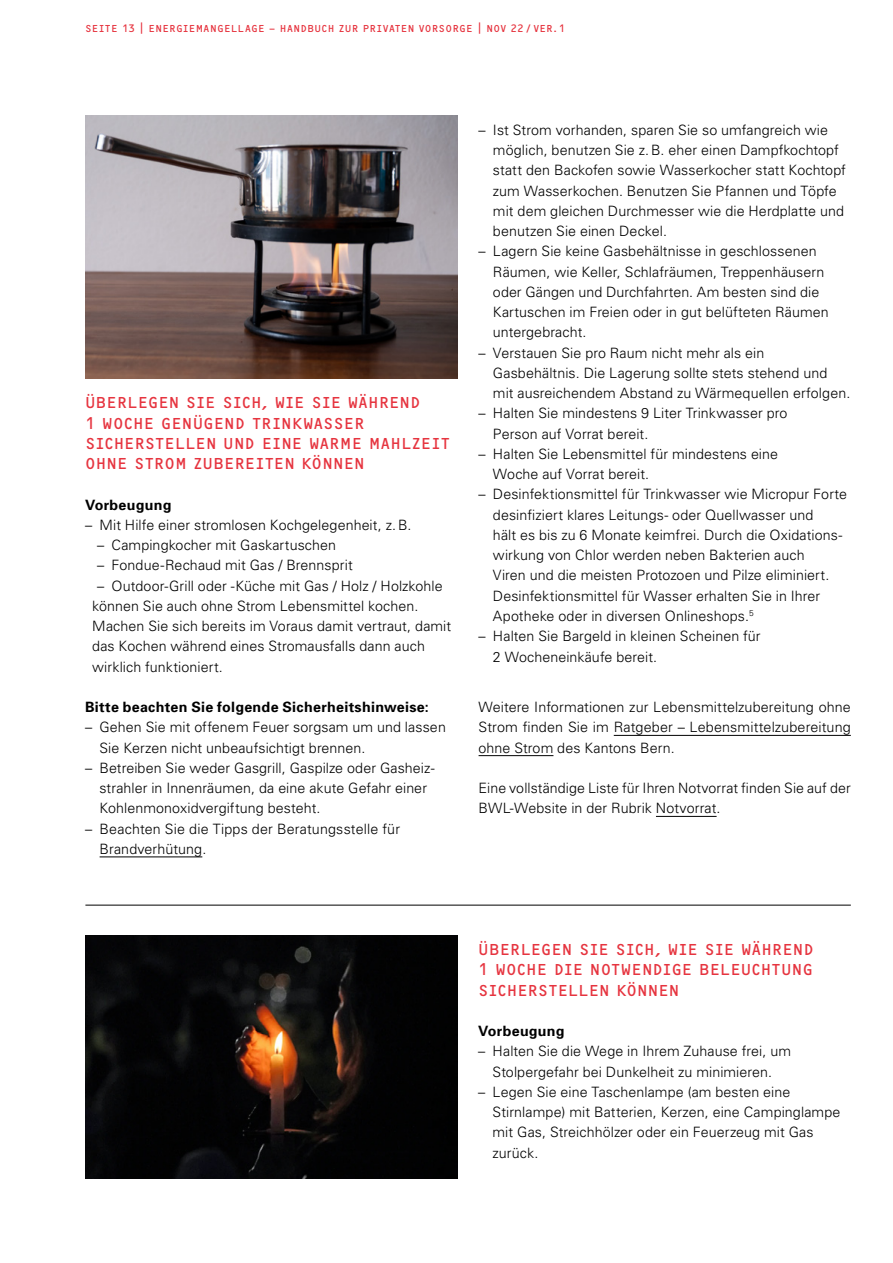
<style>
.page{position:relative;width:893px;height:1263px;background:#fff}
.page>*{position:absolute;margin:0;border:0;box-sizing:border-box;transform-origin:0 0}
.t1{font:16.5px/20.2px "OCRF";color:#e6343f}
.t2{font:300 14.25px/20.2px "Univers";letter-spacing:.005em;color:#000}
.t3{font:700 14.25px "Univers";letter-spacing:.02em;color:#000}
.t4{font:10.5px "OCRF";letter-spacing:.02em;color:#e6343f}
.s1{font-size:14.7px}
.s2{color:#fff}
</style>
<div class="page">
<hr style="left:100px;top:857px;width:102px;height:1px;background:#000">
<hr style="left:614px;top:735px;width:237px;height:1px;background:#000">
<hr style="left:479px;top:755px;width:74px;height:1px;background:#000">
<hr style="left:656px;top:816px;width:61px;height:1px;background:#000">
<img style="left:85px;top:116px;width:372px;height:262px">
<img style="left:85px;top:935px;width:372px;height:243px">
<hr style="left:85px;top:905px;width:766px;height:1px;background:#000">
<p class="t4" style="left:85px;top:22px;width:482px">SEITE 13 <span class="s1">|</span> ENERGIEMANGELLAGE – HANDBUCH ZUR PRIVATEN VORSORGE <span class="s1">|</span> NOV 22/VER.1</p>
<p class="t1" style="left:85px;top:392px;width:366px">ÜBERLEGEN SIE SICH, WIE SIE WÄHREND<br>1 WOCHE GENÜGEND TRINKWASSER SICHERSTELLEN UND EINE WARME MAHLZEIT OHNE STROM ZUBEREITEN KÖNNEN</p>
<p class="t3" style="left:85px;top:495px;width:88px">Vorbeugung</p>
<p class="t2" style="left:85px;top:514px;width:328px">– Mit Hilfe einer stromlosen Kochgelegenheit, z.B.</p>
<p class="t2" style="left:97px;top:534px;width:241px">– Campingkocher mit Gaskartuschen</p>
<p class="t2" style="left:97px;top:555px;width:257px">– Fondue-Rechaud mit Gas / Brennsprit</p>
<p class="t2" style="left:97px;top:575px;width:347px">– Outdoor-Grill oder -Küche mit Gas / Holz / Holzkohle</p>
<p class="t2" style="left:85px;top:595px;width:335px"><span class="s2">–</span>können Sie auch ohne Strom Lebensmittel kochen.</p>
<p class="t2" style="left:92px;top:615px;width:361px">Machen Sie sich bereits im Voraus damit vertraut, damit</p>
<p class="t2" style="left:92px;top:636px;width:334px">das Kochen während eines Stromausfalls dann auch</p>
<p class="t2" style="left:92px;top:656px;width:132px">wirklich funktioniert.</p>
<p class="t3" style="left:85px;top:698px;width:345px">Bitte beachten Sie folgende Sicherheitshinweise:</p>
<p class="t2" style="left:99px;top:717px;width:348px;text-indent:-14px">– Gehen Sie mit offenem Feuer sorgsam um und lassen<br>Sie Kerzen nicht unbeaufsichtigt brennen.</p>
<p class="t2" style="left:99px;top:757px;width:337px;text-indent:-14px">– Betreiben Sie weder Gasgrill, Gaspilze oder Gasheiz&shy;strahler in Innenräumen, da eine akute Gefahr einer<br>Kohlenmonoxidvergiftung besteht.</p>
<p class="t2" style="left:100px;top:818px;width:302px;text-indent:-15px">– Beachten Sie die Tipps der Beratungsstelle für<br>Brandverhütung.</p>
<p class="t2" style="left:493px;top:119px;width:355px;text-indent:-14px">– Ist Strom vorhanden, sparen Sie so umfangreich wie möglich, benutzen Sie z.B. eher einen Dampfkochtopf statt den Backofen sowie Wasserkocher statt Kochtopf zum Wasserkochen. Benutzen Sie Pfannen und Töpfe mit dem gleichen Durchmesser wie die Herdplatte und benutzen Sie einen Deckel.</p>
<p class="t2" style="left:493px;top:241px;width:337px;text-indent:-14px">– Lagern Sie keine Gasbehältnisse in geschlossenen Räumen, wie Keller, Schlafräumen, Treppenhäusern oder Gängen und Durchfahrten. Am besten sind die Kartuschen im Freien oder in gut belüfteten Räumen untergebracht.</p>
<p class="t2" style="left:493px;top:342px;width:359px;text-indent:-14px">– Verstauen Sie pro Raum nicht mehr als ein<br>Gasbehältnis. Die Lagerung sollte stets stehend und mit ausreichendem Abstand zu Wärmequellen erfolgen.</p>
<p class="t2" style="left:493px;top:403px;width:296px;text-indent:-14px">– Halten Sie mindestens 9 Liter Trinkwasser pro<br>Person auf Vorrat bereit.</p>
<p class="t2" style="left:493px;top:443px;width:287px;text-indent:-14px">– Halten Sie Lebensmittel für mindestens eine<br>Woche auf Vorrat bereit.</p>
<p class="t2" style="left:493px;top:484px;width:356px;text-indent:-14px">– Desinfektionsmittel für Trinkwasser wie Micropur Forte desinfiziert klares Leitungs- oder Quellwasser und<br>hält es bis zu 6 Monate keimfrei. Durch die Oxidations&shy;wirkung von Chlor werden neben Bakterien auch<br>Viren und die meisten Protozoen und Pilze eliminiert.<br>Desinfektionsmittel für Wasser erhalten Sie in Ihrer Apotheke oder in diversen Onlineshops.<sup>5</sup></p>
<p class="t2" style="left:493px;top:626px;width:269px;text-indent:-14px">– Halten Sie Bargeld in kleinen Scheinen für<br>2 Wocheneinkäufe bereit.</p>
<p class="t2" style="left:479px;top:696px;width:374px;text-align:justify">Weitere Informationen zur Lebensmittelzubereitung ohne Strom finden Sie im Ratgeber – Lebensmittelzubereitung ohne Strom des Kantons Bern.</p>
<p class="t2" style="left:479px;top:777px;width:374px">Eine vollständige Liste für Ihren Notvorrat finden Sie auf der<br>BWL-Website in der Rubrik Notvorrat.</p>
<p class="t1" style="left:478px;top:939px;width:337px;text-align:justify">ÜBERLEGEN SIE SICH, WIE SIE WÄHREND 1 WOCHE DIE NOTWENDIGE BELEUCHTUNG SICHERSTELLEN KÖNNEN</p>
<p class="t3" style="left:478px;top:1022px;width:88px">Vorbeugung</p>
<p class="t2" style="left:478px;top:1041px;width:314px;text-align:center">– Halten Sie die Wege in Ihrem Zuhause frei, um<br>Stolpergefahr bei Dunkelheit zu minimieren.</p>
<p class="t2" style="left:493px;top:1081px;width:349px;text-indent:-14px">– Legen Sie eine Taschenlampe (am besten eine Stirnlampe) mit Batterien, Kerzen, eine Campinglampe mit Gas, Streichhölzer oder ein Feuerzeug mit Gas zurück.</p>
</div>
